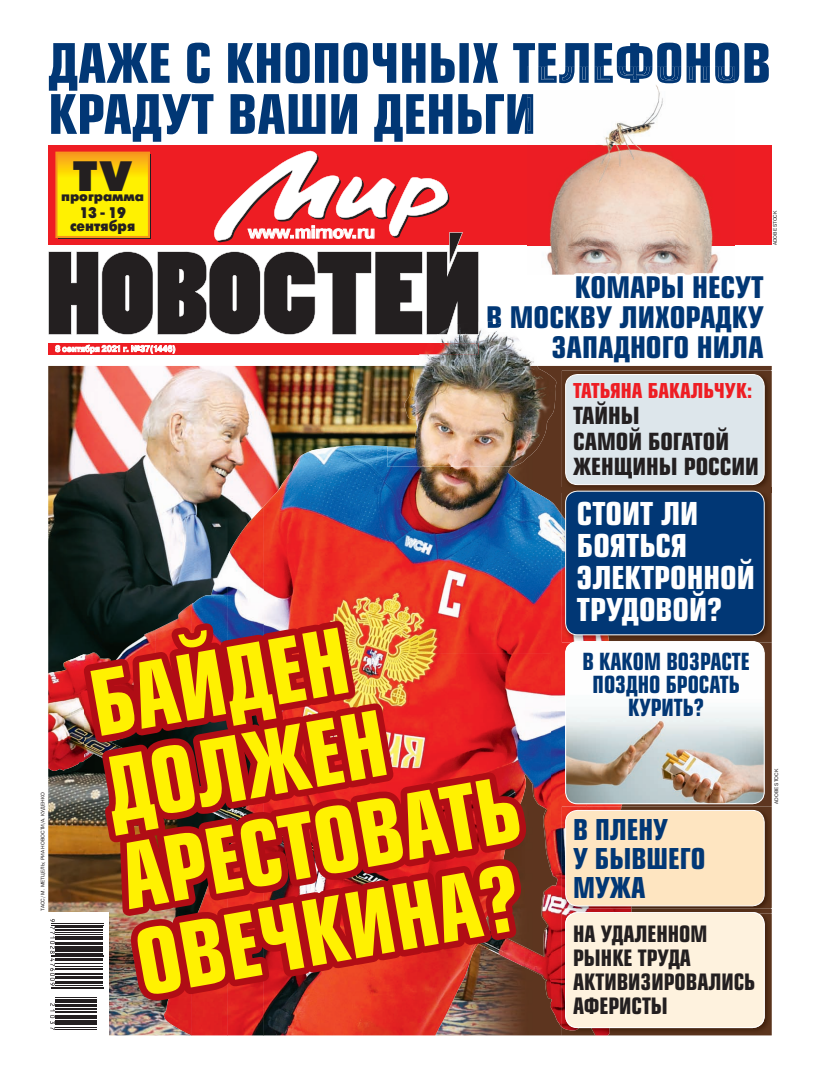
<style>
.page{position:relative;width:820px;height:1078px;background:#fff}
.page>*{position:absolute;margin:0;border:0;box-sizing:border-box;transform-origin:0 0}
.t1{font:700 87.7px/87.7px "Europe Cond";color:#fff101;scale:.92 1}
.t2{font:700 53px/51px "Europe Cond";color:#013775}
.t3{font:42.4px "Futura Futuris X";color:#231f20}
.t4{font:700 30.7px/32px "Europe Cond";color:#fff}
.t5{font:700 29px/30px "Europe Cond";color:#013775;text-align:right}
.t6{font:700 28px/29px "Europe Cond";color:#013775;scale:.96 1}
.t7{font:700 23px/23px "Europe Cond";color:#013775;text-align:center;scale:.9 1}
.t8{font:700 23px/25.5px "Europe Cond";color:#231f20}
.t9{font:700 22px/24px "Europe Cond";color:#231f20;scale:.94 1}
.t10{font:700 20px "Europe Cond";color:#ee1d23}
.t11{font:700 17.8px "Pragmatica";letter-spacing:-.03em;color:#fff}
.t12{font:15.3px/13.3px "Futura Futuris X";color:#231f20;text-align:center;scale:.86 1}
.t13{font:13.6px "Futura Futuris X";color:#231f20}
.t14{font:700 8.7px "Pragmatica";color:#fff;scale:.9 1}
.t15{font:5px "Pragmatica";color:#231f20}
</style>
<div class="page">
<div style="left:49px;top:145px;width:722px;height:100px;background:#ee1d23"></div>
<img style="left:598px;top:86px;width:65px;height:59px">
<img style="left:561px;top:83px;width:171px;height:3px">
<img style="left:527px;top:67px;width:207px;height:16px">
<img style="left:533px;top:94px;width:1px;height:40px">
<img style="left:527px;top:94px;width:6px;height:40px">
<img style="left:599px;top:145px;width:46px;height:6px">
<img style="left:48px;top:151px;width:724px;height:885px">
<p class="t2" style="left:48px;top:42px;width:724px">ДАЖЕ С КНОПОЧНЫХ ТЕЛЕФОНОВ<br>КРАДУТ ВАШИ ДЕНЬГИ</p>
<p class="t3" style="left:73px;top:159px;width:60px">TV</p>
<p class="t12" style="left:70px;top:207px;width:77px">13 - 19 сентября</p>
<p class="t13" style="left:61px;top:190px;width:85px">программа</p>
<p class="t11" style="left:248px;top:226px;width:128px">www.mirnov.ru</p>
<p class="t15" style="left:773px;top:245px;width:36px;rotate:-90deg">ADOBE STOCK</p>
<p class="t15" style="left:41px;top:910px;width:120px;rotate:-90deg">ТАСС/ М. МЕТЦЕЛЬ; РИА НОВОСТИ/А. КУДЕНКО</p>
<p class="t5" style="left:486px;top:274px;width:279px">КОМАРЫ НЕСУТ<br>В МОСКВУ ЛИХОРАДКУ</p>
<p class="t14" style="left:55px;top:345px;width:135px">8 сентября 2021 г. №37(1446)</p>
<p class="t5" style="left:551px;top:334px;width:214px">ЗАПАДНОГО НИЛА</p>
<p class="t10" style="left:573px;top:383px;width:181px">ТАТЬЯНА БАКАЛЬЧУК:</p>
<p class="t8" style="left:573px;top:405px;width:187px">ТАЙНЫ<br>САМОЙ БОГАТОЙ<br>ЖЕНЩИНЫ РОССИИ</p>
<p class="t4" style="left:576px;top:500px;width:179px">СТОИТ ЛИ<br>БОЯТЬСЯ<br>ЭЛЕКТРОННОЙ<br>ТРУДОВОЙ?</p>
<p class="t1" style="left:85px;top:668px;width:438px;rotate:-10deg">БАЙДЕН<br>ДОЛЖЕН<br>АРЕСТОВАТЬ<br>ОВЕЧКИНА?</p>
<p class="t7" style="left:582px;top:651px;width:187px">В КАКОМ ВОЗРАСТЕ<br>ПОЗДНО БРОСАТЬ<br>КУРИТЬ?</p>
<p class="t6" style="left:573px;top:817px;width:139px">В ПЛЕНУ<br>У БЫВШЕГО<br>МУЖА</p>
<p class="t9" style="left:573px;top:923px;width:195px">НА УДАЛЕННОМ<br>РЫНКЕ ТРУДА<br>АКТИВИЗИРОВАЛИСЬ<br>АФЕРИСТЫ</p>
<p class="t15" style="left:774px;top:803px;width:36px;rotate:-90deg">ADOBE STOCK</p>
</div>
